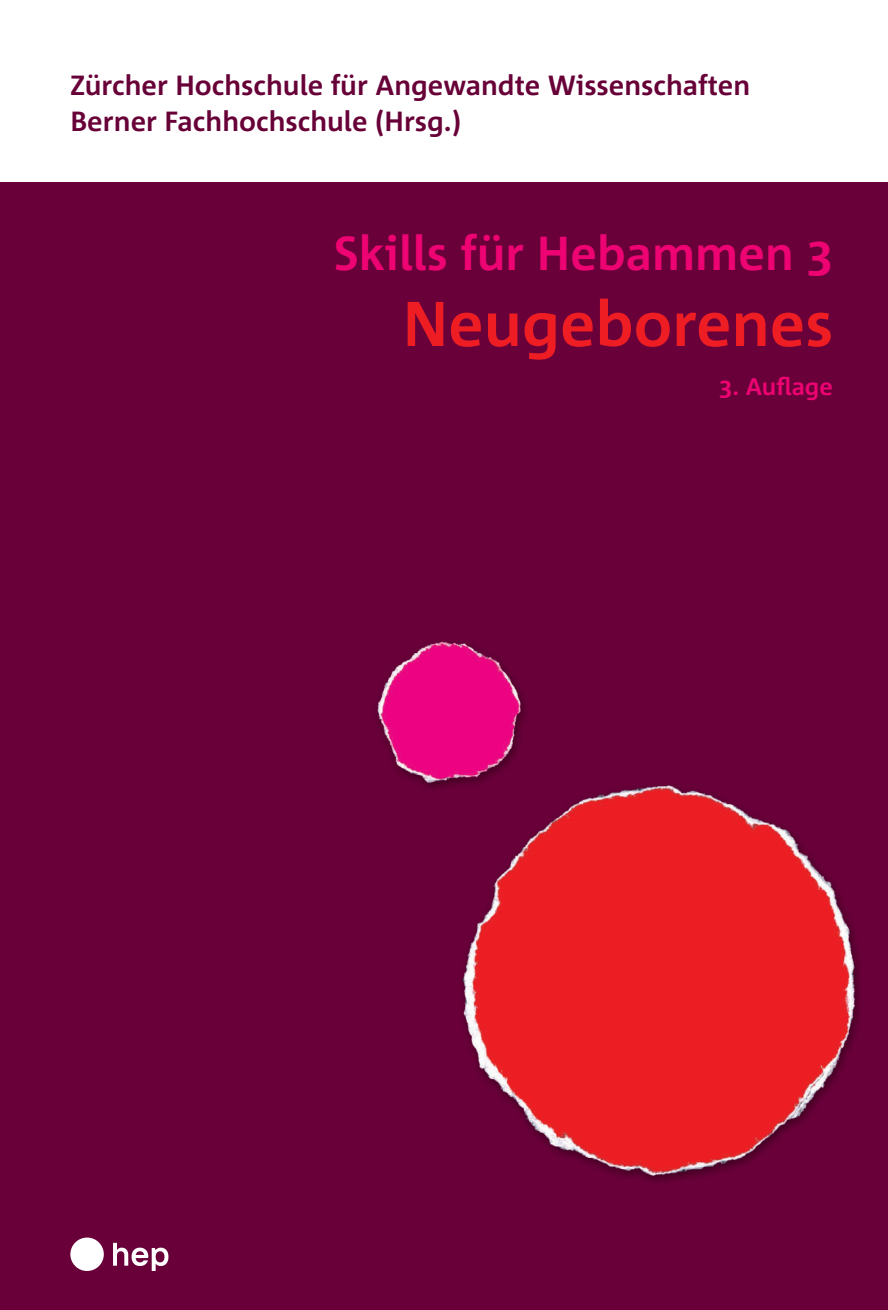
<style>
.page{position:relative;width:888px;height:1310px;background:#fff}
.page>*{position:absolute;margin:0;border:0;box-sizing:border-box;transform-origin:0 0}
.t1{font:700 63.15px "Corpid C1";color:#ee1d23}
.t2{font:700 47.55px "Corpid C1";color:#ed0372}
.t3{font:700 27.75px/36px "Corpid C1";color:#680038}
.t4{font:700 24px "Corpid C1";color:#ed0372}
</style>
<div class="page">
<img style="left:0;top:182px;width:887px;height:1128px">
<div style="left:70px;top:1237px;width:34px;height:34px;background:#fff;border-radius:50%"></div>
<svg style="left:113px;top:1242px;width:55px;height:29px"></svg>
<p class="t3" style="left:70px;top:67px;width:681px">Zürcher Hochschule für Angewandte Wissenschaften<br>Berner Fachhochschule (Hrsg.)</p>
<h2 class="t2" style="left:334px;top:224px;width:500px">Skills für Hebammen 3</h2>
<h1 class="t1" style="left:402px;top:284px;width:431px">Neugeborenes</h1>
<p class="t4" style="left:719px;top:372px;width:115px">3. Auflage</p>
</div>
